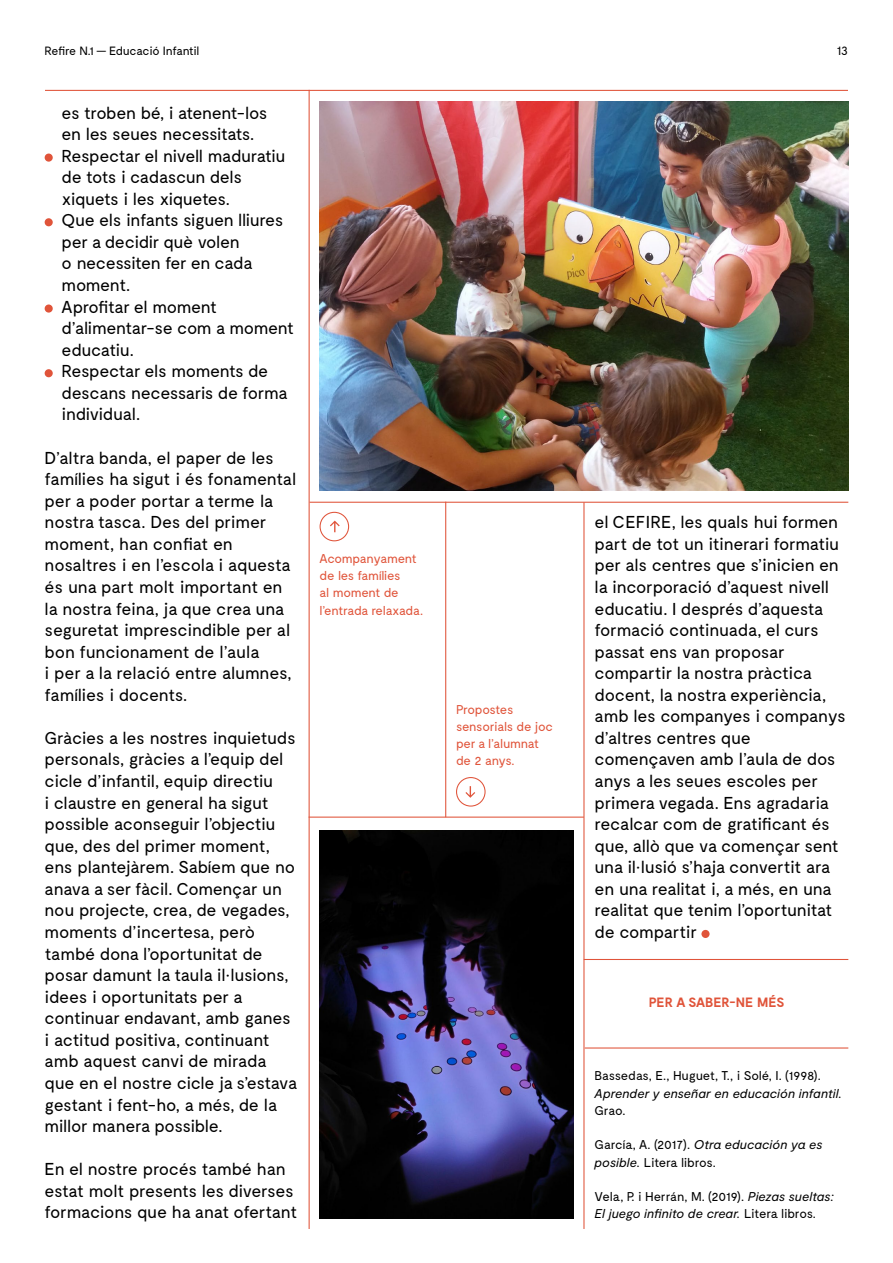
<style>
.page{position:relative;width:893px;height:1263px;background:#fff}
.page>*{position:absolute;margin:0;border:0;box-sizing:border-box;transform-origin:0 0}
.t1{font:17.25px/21.6px "Moderat";letter-spacing:-.02em;color:#000}
.t2{font:700 13.5px "Moderat";letter-spacing:-.015em;color:#e0543a}
.t3{font:12.75px/17.2px "Moderat";letter-spacing:-.015em;color:#000}
.t4{font:12.75px/17.2px "Moderat";letter-spacing:-.025em;color:#e0543a}
.t5{font:italic 12.75px "Moderat";letter-spacing:.005em;color:#000}
.t6{font:12px "Moderat";letter-spacing:-.025em;color:#000}
.s1{font-style:italic}
</style>
<div class="page">
<img style="left:320px;top:830px;width:253px;height:388px">
<div style="left:45px;top:154px;width:8px;height:8px;background:#e0543a;border-radius:50%"></div>
<div style="left:45px;top:218px;width:8px;height:8px;background:#e0543a;border-radius:50%"></div>
<div style="left:45px;top:304px;width:8px;height:9px;background:#e0543a;border-radius:50%"></div>
<div style="left:45px;top:369px;width:8px;height:8px;background:#e0543a;border-radius:50%"></div>
<div style="left:701px;top:930px;width:9px;height:8px;background:#e0543a;border-radius:50%"></div>
<img style="left:320px;top:101px;width:528px;height:389px">
<hr style="left:309px;top:90px;width:1px;height:1139px;background:#e0543a">
<hr style="left:583px;top:502px;width:1px;height:727px;background:#e0543a">
<hr style="left:445px;top:502px;width:1px;height:315px;background:#e0543a">
<hr style="left:45px;top:90px;width:803px;height:1px;background:#e0543a">
<hr style="left:310px;top:502px;width:538px;height:1px;background:#e0543a">
<hr style="left:309px;top:816px;width:275px;height:2px;background:#e0543a">
<hr style="left:584px;top:959px;width:264px;height:1px;background:#e0543a">
<hr style="left:585px;top:1047px;width:263px;height:1px;background:#e0543a">
<svg style="left:330px;top:521px;width:10px;height:11px"></svg>
<div style="left:320px;top:512px;width:29px;height:29px;border:1px solid #e0543a;border-radius:50%"></div>
<svg style="left:465px;top:786px;width:10px;height:12px"></svg>
<div style="left:456px;top:777px;width:30px;height:29px;border:1px solid #e0543a;border-radius:50%"></div>
<p class="t6" style="left:45px;top:44px;width:156px">Refire N.1 — Educació Infantil</p>
<p class="t1" style="left:62px;top:102px;width:234px">es troben bé, i atenent-los<br>en les seues necessitats.<br>Respectar el nivell maduratiu de tots i cadascun dels xiquets i les xiquetes.<br>Que els infants siguen lliures per a decidir què volen<br>o necessiten fer en cada moment.<br>Aprofitar el moment d’alimentar-se com a moment educatiu.<br>Respectar els moments de descans necessaris de forma individual.</p>
<p class="t1" style="left:45px;top:447px;width:253px">D’altra banda, el paper de les famílies ha sigut i és fonamental per a poder portar a terme la nostra tasca. Des del primer moment, han confiat en nosaltres i en l’escola i aquesta és una part molt important en la nostra feina, ja que crea una seguretat imprescindible per al bon funcionament de l’aula<br>i per a la relació entre alumnes, famílies i docents.</p>
<p class="t1" style="left:45px;top:728px;width:254px">Gràcies a les nostres inquietuds personals, gràcies a l’equip del cicle d’infantil, equip directiu<br>i claustre en general ha sigut possible aconseguir l’objectiu que, des del primer moment, ens plantejàrem. Sabíem que no anava a ser fàcil. Començar un nou projecte, crea, de vegades, moments d’incertesa, però també dona l’oportunitat de posar damunt la taula il·lusions, idees i oportunitats per a continuar endavant, amb ganes i actitud positiva, continuant amb aquest canvi de mirada que en el nostre cicle ja s’estava gestant i fent-ho, a més, de la millor manera possible.</p>
<p class="t1" style="left:45px;top:1159px;width:254px">En el nostre procés també han estat molt presents les diverses formacions que ha anat ofertant</p>
<p class="t4" style="left:320px;top:550px;width:105px">Acompanyament de les famílies<br>al moment de l’entrada relaxada.</p>
<p class="t4" style="left:456px;top:701px;width:98px">Propostes sensorials de joc per a l’alumnat de 2 anys.</p>
<p class="t6" style="left:837px;top:44px;width:13px">13</p>
<p class="t1" style="left:595px;top:512px;width:253px">el CEFIRE, les quals hui formen part de tot un itinerari formatiu per als centres que s’inicien en la incorporació d’aquest nivell educatiu. I després d’aquesta formació continuada, el curs passat ens van proposar compartir la nostra pràctica docent, la nostra experiència, amb les companyes i companys d’altres centres que començaven amb l’aula de dos anys a les seues escoles per primera vegada. Ens agradaria recalcar com de gratificant és que, allò que va començar sent una il·lusió s’haja convertit ara en una realitat i, a més, en una realitat que tenim l’oportunitat de compartir</p>
<p class="t2" style="left:649px;top:995px;width:137px">PER A SABER-NE MÉS</p>
<p class="t3" style="left:595px;top:1068px;width:228px">Bassedas, E., Huguet, T., i Solé, I. (1998).</p>
<p class="t5" style="left:595px;top:1086px;width:249px">Aprender y enseñar en educación infantil.</p>
<p class="t3" style="left:595px;top:1102px;width:32px">Grao.</p>
<p class="t3" style="left:595px;top:1137px;width:229px">García, A. (2017). <span class="s1">Otra educación ya es posible.</span> Litera libros.</p>
<p class="t3" style="left:595px;top:1188px;width:241px">Vela, P. i Herrán, M. (2019). <span class="s1">Piezas sueltas:<br>El juego infinito de crear.</span> Litera libros.</p>
</div>
